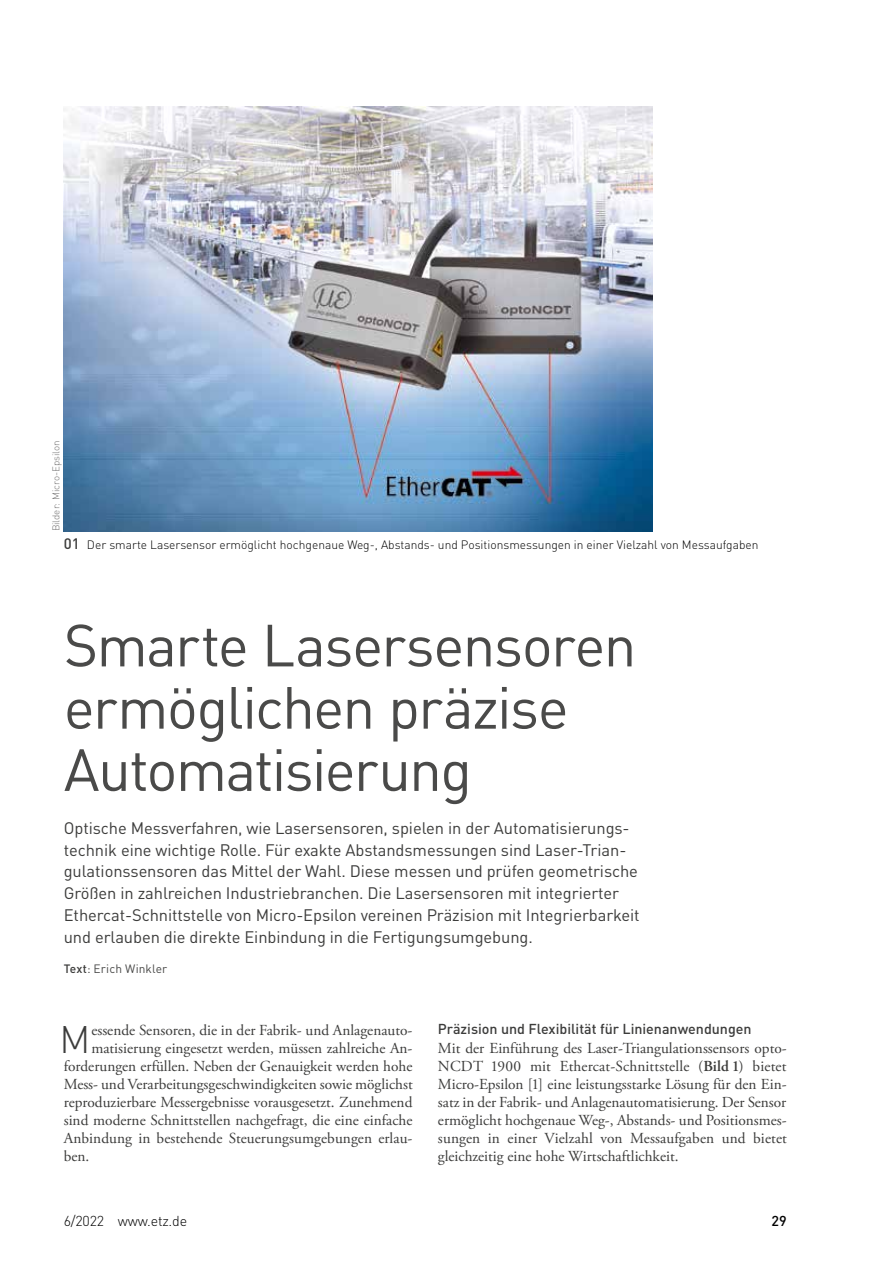
<style>
.page{position:relative;width:893px;height:1263px;background:#fff}
.page>*{position:absolute;margin:0;border:0;box-sizing:border-box;transform-origin:0 0}
.t1{font:58.5px/62.2px "DIN Pro";letter-spacing:-.03em;color:#4a4a49}
.t2{font:300 37.95px "DIN Pro";color:#3c3c3b}
.t3{font:16.5px/21.8px "DIN Pro";letter-spacing:-.005em;color:#3c3c3b}
.t4{font:15.3px/18px "Adobe Garamond Pro";color:#3c3c3b;text-align:justify}
.t5{font:500 14.25px "DIN Pro";color:#3c3c3b}
.t6{font:300 14.25px "DIN Pro";letter-spacing:-.015em;color:#000}
.t7{font:500 14.25px "DIN Pro";color:#000}
.t8{font:300 12px "DIN Pro";color:#000}
.t9{font:12px "DIN Pro";letter-spacing:.01em;color:#4a4a49}
.t10{font:300 9.75px "DIN Pro";color:#706f6f}
.s1{font-weight:500;font-size:15px;color:#3c3c3b}
.s2{font-weight:500;color:#3c3c3b}
.s3{font-weight:600}
</style>
<div class="page">
<img style="left:64px;top:106px;width:589px;height:425px">
<p class="t10" style="left:48px;top:531px;width:92px;rotate:-90deg">Bilder: Micro-Epsilon</p>
<p class="t8" style="left:64px;top:536px;width:696px"><span class="s1">01</span> Der smarte Lasersensor ermöglicht hochgenaue Weg-, Abstands- und Positionsmessungen in einer Vielzahl von Messaufgaben</p>
<h1 class="t1" style="left:64px;top:608px;width:574px">Smarte Lasersensoren ermöglichen präzise<br>Automatisierung</h1>
<p class="t3" style="left:64px;top:815px;width:577px">Optische Messverfahren, wie Lasersensoren, spielen in der Automatisierungs&shy;technik eine wichtige Rolle. Für exakte Abstandsmessungen sind Laser-Trian&shy;gulationssensoren das Mittel der Wahl. Diese messen und prüfen geometrische Größen in zahlreichen Industriebranchen. Die Lasersensoren mit integrierter Ethercat-Schnittstelle von Micro-Epsilon vereinen Präzision mit Integrierbarkeit und erlauben die direkte Einbindung in die Fertigungsumgebung.</p>
<p class="t9" style="left:64px;top:960px;width:105px"><span class="s2">Text</span>: Erich Winkler</p>
<h2 class="t2" style="left:60px;top:1010px;width:33px">M</h2>
<p class="t4" style="left:91px;top:1022px;width:323px">essende Sensoren, die in der Fabrik- und Anlagenauto-</p>
<p class="t4" style="left:91px;top:1040px;width:323px">matisierung eingesetzt werden, müssen zahlreiche An-</p>
<p class="t4" style="left:64px;top:1058px;width:350px">forderungen erfüllen. Neben der Genauigkeit werden hohe</p>
<p class="t4" style="left:64px;top:1075px;width:350px">Mess- und Verarbeitungsgeschwindigkeiten sowie möglichst</p>
<p class="t4" style="left:64px;top:1093px;width:350px">reproduzierbare Messergebnisse vorausgesetzt. Zunehmend</p>
<p class="t4" style="left:64px;top:1111px;width:350px">sind moderne Schnittstellen nachgefragt, die eine einfache</p>
<p class="t4" style="left:64px;top:1129px;width:350px">Anbindung in bestehende Steuerungsumgebungen erlau-</p>
<p class="t4" style="left:64px;top:1147px;width:27px">ben.</p>
<p class="t5" style="left:438px;top:1017px;width:315px">Präzision und Flexibilität für Linienanwendungen</p>
<p class="t4" style="left:438px;top:1040px;width:350px">Mit der Einführung des Laser-Triangulationssensors opto-NCDT 1900 mit Ethercat-Schnittstelle (<span class="s3">Bild 1</span>) bietet Micro-Epsilon [1] eine leistungsstarke Lösung für den Ein&shy;satz in der Fabrik- und Anlagenautomatisierung. Der Sensor ermöglicht hochgenaue Weg-, Abstands- und Positionsmes&shy;sungen in einer Vielzahl von Messaufgaben und bietet gleichzeitig eine hohe Wirtschaftlichkeit.</p>
<p class="t6" style="left:64px;top:1210px;width:125px">6/2022 www.etz.de</p>
<p class="t7" style="left:771px;top:1209px;width:17px">29</p>
</div>
